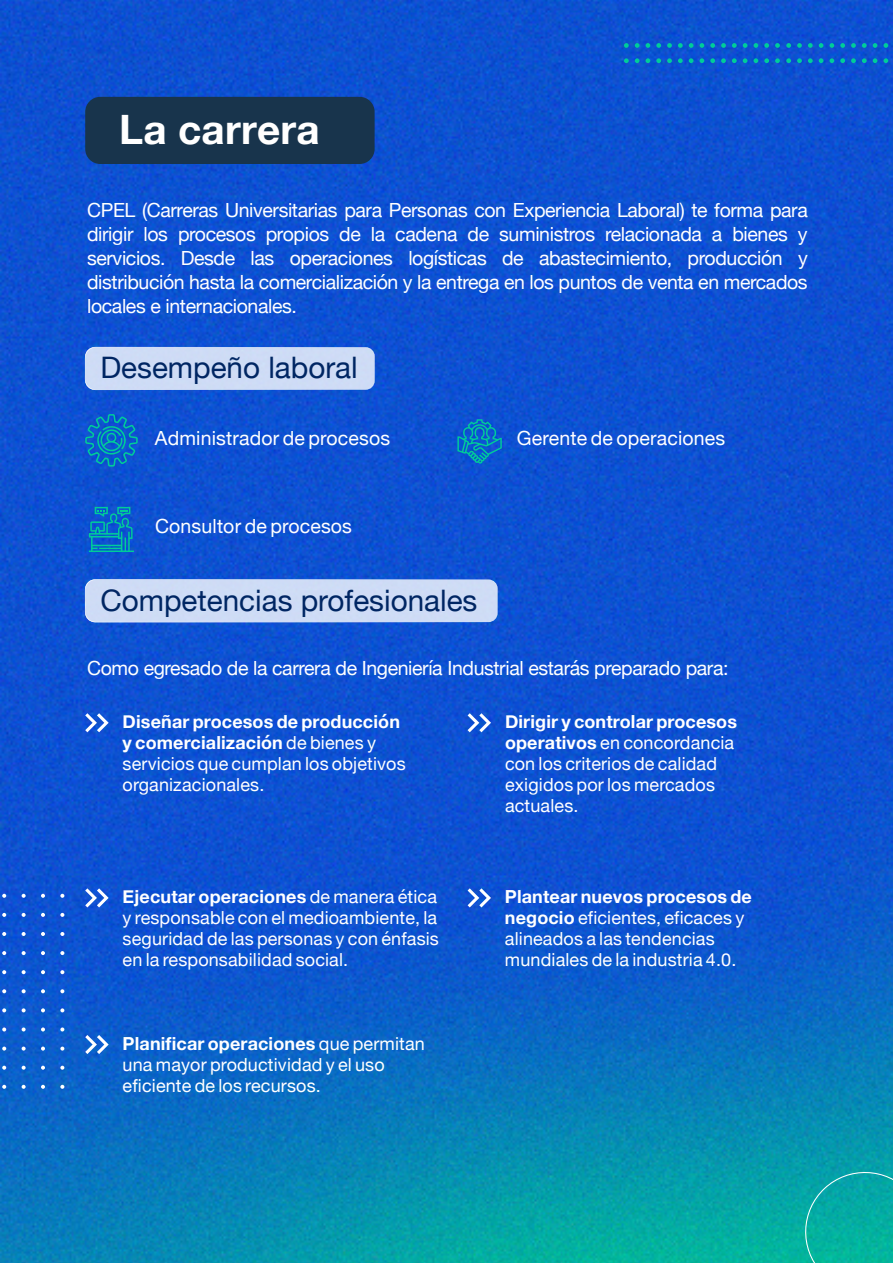
<style>
.page{position:relative;width:893px;height:1263px;background:#fff}
.page>*{position:absolute;margin:0;border:0;box-sizing:border-box;transform-origin:0 0}
.t1{font:700 40.5px "Helvetica Neue";letter-spacing:.005em;color:#fff}
.t2{font:29.55px "Helvetica Neue";color:#002663}
.t3{font:19.5px/24px "Helvetica Neue";letter-spacing:-.02em;color:#fff;text-align:justify}
.t4{font:19.5px "Helvetica Neue";letter-spacing:.01em;color:#fff}
.t5{font:18px/21px "Helvetica Neue";letter-spacing:.01em;color:#fff}
.s1{font-weight:700}
</style>
<div class="page">
<img style="left:0;top:0;width:893px;height:1263px">
<svg style="left:883px;top:43px;width:5px;height:5px"></svg>
<svg style="left:873px;top:43px;width:4px;height:5px"></svg>
<svg style="left:862px;top:43px;width:5px;height:5px"></svg>
<svg style="left:851px;top:43px;width:5px;height:5px"></svg>
<svg style="left:840px;top:43px;width:5px;height:5px"></svg>
<svg style="left:829px;top:43px;width:5px;height:5px"></svg>
<svg style="left:819px;top:43px;width:4px;height:5px"></svg>
<svg style="left:808px;top:43px;width:5px;height:5px"></svg>
<svg style="left:797px;top:43px;width:5px;height:5px"></svg>
<svg style="left:786px;top:43px;width:5px;height:5px"></svg>
<svg style="left:883px;top:58px;width:5px;height:5px"></svg>
<svg style="left:873px;top:58px;width:4px;height:5px"></svg>
<svg style="left:862px;top:58px;width:5px;height:5px"></svg>
<svg style="left:851px;top:58px;width:5px;height:5px"></svg>
<svg style="left:840px;top:58px;width:5px;height:5px"></svg>
<svg style="left:829px;top:58px;width:5px;height:5px"></svg>
<svg style="left:819px;top:58px;width:4px;height:5px"></svg>
<svg style="left:808px;top:58px;width:5px;height:5px"></svg>
<svg style="left:797px;top:58px;width:5px;height:5px"></svg>
<svg style="left:786px;top:58px;width:5px;height:5px"></svg>
<svg style="left:775px;top:43px;width:5px;height:5px"></svg>
<svg style="left:764px;top:43px;width:5px;height:5px"></svg>
<svg style="left:753px;top:43px;width:5px;height:5px"></svg>
<svg style="left:743px;top:43px;width:4px;height:5px"></svg>
<svg style="left:732px;top:43px;width:5px;height:5px"></svg>
<svg style="left:721px;top:43px;width:5px;height:5px"></svg>
<svg style="left:710px;top:43px;width:5px;height:5px"></svg>
<svg style="left:699px;top:43px;width:5px;height:5px"></svg>
<svg style="left:689px;top:43px;width:4px;height:5px"></svg>
<svg style="left:678px;top:43px;width:5px;height:5px"></svg>
<svg style="left:667px;top:43px;width:5px;height:5px"></svg>
<svg style="left:656px;top:43px;width:5px;height:5px"></svg>
<svg style="left:646px;top:43px;width:4px;height:5px"></svg>
<svg style="left:635px;top:43px;width:4px;height:5px"></svg>
<svg style="left:624px;top:43px;width:5px;height:5px"></svg>
<svg style="left:775px;top:58px;width:5px;height:5px"></svg>
<svg style="left:764px;top:58px;width:5px;height:5px"></svg>
<svg style="left:753px;top:58px;width:5px;height:5px"></svg>
<svg style="left:743px;top:58px;width:4px;height:5px"></svg>
<svg style="left:732px;top:58px;width:5px;height:5px"></svg>
<svg style="left:721px;top:58px;width:5px;height:5px"></svg>
<svg style="left:710px;top:58px;width:5px;height:5px"></svg>
<svg style="left:699px;top:58px;width:5px;height:5px"></svg>
<svg style="left:689px;top:58px;width:4px;height:5px"></svg>
<svg style="left:678px;top:58px;width:5px;height:5px"></svg>
<svg style="left:667px;top:58px;width:5px;height:5px"></svg>
<svg style="left:656px;top:58px;width:5px;height:5px"></svg>
<svg style="left:646px;top:58px;width:4px;height:5px"></svg>
<svg style="left:635px;top:58px;width:4px;height:5px"></svg>
<svg style="left:624px;top:58px;width:5px;height:5px"></svg>
<svg style="left:2px;top:1027px;width:4px;height:4px"></svg>
<svg style="left:2px;top:1046px;width:4px;height:4px"></svg>
<svg style="left:2px;top:1066px;width:4px;height:4px"></svg>
<svg style="left:2px;top:1085px;width:4px;height:4px"></svg>
<svg style="left:22px;top:1027px;width:4px;height:4px"></svg>
<svg style="left:22px;top:1046px;width:4px;height:4px"></svg>
<svg style="left:22px;top:1066px;width:4px;height:4px"></svg>
<svg style="left:22px;top:1085px;width:4px;height:4px"></svg>
<svg style="left:41px;top:1027px;width:4px;height:4px"></svg>
<svg style="left:41px;top:1046px;width:4px;height:4px"></svg>
<svg style="left:41px;top:1066px;width:4px;height:4px"></svg>
<svg style="left:41px;top:1085px;width:4px;height:4px"></svg>
<svg style="left:60px;top:1027px;width:4px;height:4px"></svg>
<svg style="left:60px;top:1046px;width:4px;height:4px"></svg>
<svg style="left:60px;top:1066px;width:4px;height:4px"></svg>
<svg style="left:60px;top:1085px;width:4px;height:4px"></svg>
<svg style="left:2px;top:894px;width:4px;height:4px"></svg>
<svg style="left:2px;top:913px;width:4px;height:4px"></svg>
<svg style="left:2px;top:932px;width:4px;height:4px"></svg>
<svg style="left:2px;top:951px;width:4px;height:4px"></svg>
<svg style="left:22px;top:894px;width:4px;height:4px"></svg>
<svg style="left:22px;top:913px;width:4px;height:4px"></svg>
<svg style="left:22px;top:932px;width:4px;height:4px"></svg>
<svg style="left:22px;top:951px;width:4px;height:4px"></svg>
<svg style="left:41px;top:894px;width:4px;height:4px"></svg>
<svg style="left:41px;top:913px;width:4px;height:4px"></svg>
<svg style="left:41px;top:932px;width:4px;height:4px"></svg>
<svg style="left:41px;top:951px;width:4px;height:4px"></svg>
<svg style="left:60px;top:894px;width:4px;height:4px"></svg>
<svg style="left:60px;top:913px;width:4px;height:4px"></svg>
<svg style="left:60px;top:932px;width:4px;height:4px"></svg>
<svg style="left:60px;top:951px;width:4px;height:4px"></svg>
<svg style="left:2px;top:970px;width:4px;height:4px"></svg>
<svg style="left:2px;top:989px;width:4px;height:4px"></svg>
<svg style="left:2px;top:1008px;width:4px;height:4px"></svg>
<svg style="left:22px;top:970px;width:4px;height:4px"></svg>
<svg style="left:22px;top:989px;width:4px;height:4px"></svg>
<svg style="left:22px;top:1008px;width:4px;height:4px"></svg>
<svg style="left:41px;top:970px;width:4px;height:4px"></svg>
<svg style="left:41px;top:989px;width:4px;height:4px"></svg>
<svg style="left:41px;top:1008px;width:4px;height:4px"></svg>
<svg style="left:60px;top:970px;width:4px;height:4px"></svg>
<svg style="left:60px;top:989px;width:4px;height:4px"></svg>
<svg style="left:60px;top:1008px;width:4px;height:4px"></svg>
<div style="left:85px;top:97px;width:290px;height:67px;background:#18344c;border-radius:15px"></div>
<svg style="left:85px;top:713px;width:24px;height:19px"></svg>
<svg style="left:468px;top:713px;width:23px;height:19px"></svg>
<svg style="left:85px;top:888px;width:24px;height:19px"></svg>
<svg style="left:85px;top:1035px;width:24px;height:19px"></svg>
<svg style="left:468px;top:888px;width:23px;height:19px"></svg>
<div style="left:85px;top:579px;width:413px;height:43px;background:#cedcf6"></div>
<div style="left:85px;top:347px;width:290px;height:43px;background:#cedcf5"></div>
<svg style="left:798px;top:1164px;width:95px;height:99px;background:#08aca4"></svg>
<svg style="left:457px;top:419px;width:45px;height:45px;background:#0970c2"></svg>
<svg style="left:89px;top:507px;width:45px;height:45px;background:#087abe"></svg>
<svg style="left:85px;top:414px;width:53px;height:53px;background:#0a6dc3"></svg>
<h1 class="t1" style="left:119px;top:98px;width:202px">La carrera</h1>
<p class="t3" style="left:87px;top:199px;width:722px">CPEL (Carreras Universitarias para Personas con Experiencia Laboral) te forma para dirigir los procesos propios de la cadena de suministros relacionada a bienes y servicios. Desde las operaciones logísticas de abastecimiento, producción y distribución hasta la comercialización y la entrega en los puntos de venta en mercados locales e internacionales.</p>
<h2 class="t2" style="left:100px;top:346px;width:259px">Desempeño laboral</h2>
<p class="t4" style="left:155px;top:424px;width:237px">Administrador de procesos</p>
<p class="t4" style="left:517px;top:424px;width:210px">Gerente de operaciones</p>
<p class="t4" style="left:155px;top:512px;width:198px">Consultor de procesos</p>
<h2 class="t2" style="left:100px;top:579px;width:378px">Competencias profesionales</h2>
<p class="t3" style="left:87px;top:657px;width:643px">Como egresado de la carrera de Ingeniería Industrial estarás preparado para:</p>
<p class="t5" style="left:123px;top:712px;width:285px"><span class="s1">Diseñar procesos de producción y comercialización</span> de bienes y servicios que cumplan los objetivos organizacionales.</p>
<p class="t5" style="left:505px;top:712px;width:234px"><span class="s1">Dirigir y controlar procesos operativos</span> en concordancia con los criterios de calidad exigidos por los mercados actuales.</p>
<p class="t5" style="left:123px;top:887px;width:318px;text-align:justify"><span class="s1">Ejecutar operaciones</span> de manera ética y responsable con el medioambiente, la seguridad de las personas y con énfasis en la responsabilidad social.</p>
<p class="t5" style="left:123px;top:1034px;width:304px"><span class="s1">Planificar operaciones</span> que permitan una mayor productividad y el uso eficiente de los recursos.</p>
<p class="t5" style="left:505px;top:887px;width:249px"><span class="s1">Plantear nuevos procesos de negocio</span> eficientes, eficaces y alineados a las tendencias mundiales de la industria 4.0.</p>
</div>
